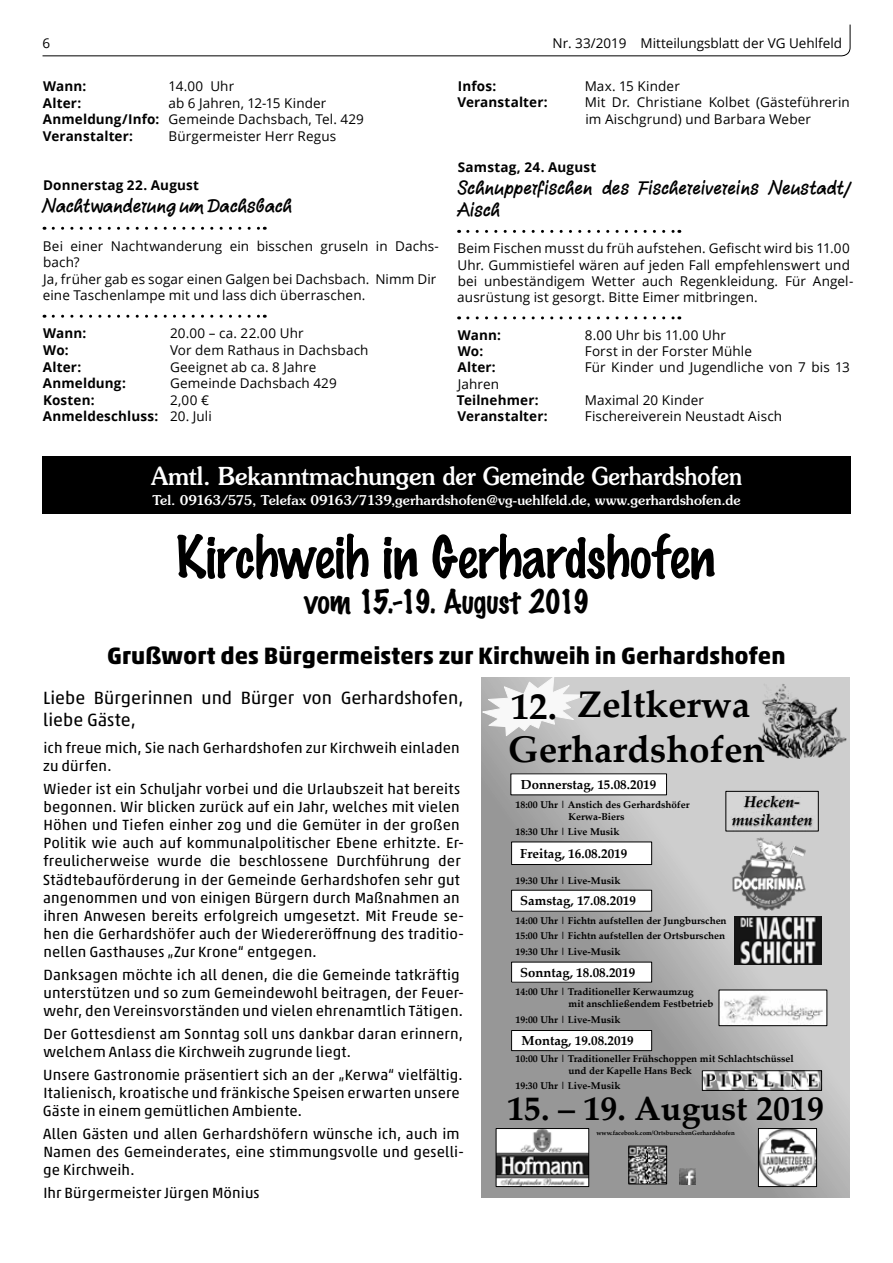
<style>
.page{position:relative;width:893px;height:1263px;background:#fff}
.page>*{position:absolute;margin:0;border:0;box-sizing:border-box;transform-origin:0 0}
.t1{font:100 52.5px "Marker Felt";letter-spacing:-.005em;color:#000}
.t2{font:700 37.05px/44.4px "Palatino Linotype";color:#000}
.t3{font:700 33.9px "Palatino Linotype";color:#000}
.t4{font:100 30px "Marker Felt";letter-spacing:-.015em;color:#000}
.t5{font:500 24.75px "Souvenir";color:#fff;scale:.95 1}
.t6{font:700 24px "Akko Pro";letter-spacing:.005em;color:#000}
.t7{font:18px/21.6px "Candy Sticks Solid";color:#000}
.t8{font:18px/21.8px "Akko Pro";color:#000}
.t9{font:italic 700 15.45px/18.5px "Palatino Linotype";color:#000;text-align:center}
.t10{font:15px/18.1px "Akko Pro";letter-spacing:.01em;color:#000}
.t11{font:13.5px/16.5px "Open Sans";letter-spacing:.01em;color:#000}
.t12{font:700 13.5px/16.5px "Open Sans";letter-spacing:.01em;color:#000;text-align:right}
.t13{font:500 13.5px "Souvenir";letter-spacing:.005em;color:#fff}
.t14{font:700 13.05px "Palatino Linotype";color:#000}
.t15{font:700 9.9px/11.9px "Palatino Linotype";color:#000}
.t16{font:700 6.15px "Palatino Linotype";color:#000}
.s1{font-weight:700}
.s2{font-weight:400}
</style>
<div class="page">
<svg style="left:42px;top:24px;width:809px;height:33px"></svg>
<svg style="left:53px;top:227px;width:212px;height:3px"></svg>
<svg style="left:53px;top:315px;width:212px;height:3px"></svg>
<svg style="left:468px;top:230px;width:212px;height:3px"></svg>
<svg style="left:468px;top:316px;width:212px;height:3px"></svg>
<div style="left:42px;top:456px;width:808px;height:58px;background:#000"></div>
<svg style="left:482px;top:677px;width:368px;height:521px"></svg>
<svg style="left:482px;top:677px;width:108px;height:60px"></svg>
<img style="left:680px;top:1169px;width:15px;height:15px">
<div style="left:726px;top:791px;width:92px;height:40px;background:#d6d6d6"></div>
<div style="left:726px;top:791px;width:92px;height:40px;border:1px solid #000"></div>
<img style="left:735px;top:788px;width:49px;height:18px">
<img style="left:784px;top:788px;width:26px;height:18px">
<img style="left:722px;top:806px;width:101px;height:34px">
<img style="left:734px;top:916px;width:88px;height:49px">
<img style="left:704px;top:1072px;width:116px;height:16px">
<div style="left:702px;top:1070px;width:120px;height:20px;border:1px solid #000"></div>
<div style="left:512px;top:1030px;width:140px;height:20px;background:#fff"></div>
<div style="left:511px;top:1030px;width:141px;height:21px;border:1px solid #000"></div>
<div style="left:511px;top:774px;width:155px;height:21px;background:#fff"></div>
<div style="left:512px;top:890px;width:140px;height:21px;background:#fff"></div>
<div style="left:512px;top:962px;width:140px;height:20px;background:#fff"></div>
<img style="left:631px;top:1148px;width:34px;height:34px">
<div style="left:629px;top:1146px;width:38px;height:38px;border:1px solid #000"></div>
<div style="left:512px;top:842px;width:140px;height:22px;background:#fff"></div>
<div style="left:511px;top:842px;width:141px;height:23px;border:1px solid #000"></div>
<img style="left:498px;top:1130px;width:89px;height:55px">
<div style="left:496px;top:1128px;width:93px;height:59px;border:1px solid #000"></div>
<img style="left:755px;top:683px;width:95px;height:75px">
<img style="left:729px;top:834px;width:82px;height:78px">
<img style="left:760px;top:1130px;width:55px;height:55px">
<div style="left:758px;top:1128px;width:59px;height:59px;border:1px solid #000"></div>
<img style="left:721px;top:992px;width:104px;height:32px">
<div style="left:719px;top:990px;width:108px;height:36px;border:1px solid #000"></div>
<p class="t11" style="left:43px;top:34px;width:9px">6</p>
<p class="t11" style="left:552px;top:34px;width:291px">Nr. 33/2019 Mitteilungsblatt der VG Uehlfeld</p>
<p class="t12" style="left:43px;top:78px;width:45px">Wann:</p>
<p class="t11" style="left:169px;top:78px;width:67px">14.00 Uhr</p>
<p class="t12" style="left:43px;top:94px;width:40px">Alter:</p>
<p class="t12" style="left:458px;top:78px;width:40px">Infos:</p>
<p class="t11" style="left:585px;top:78px;width:97px">Max. 15 Kinder</p>
<p class="t12" style="left:457px;top:94px;width:92px">Veranstalter:</p>
<p class="t11" style="left:585px;top:94px;width:267px">Mit Dr. Christiane Kolbet (Gästeführerin im Aischgrund) und Barbara Weber</p>
<p class="t12" style="left:458px;top:159px;width:140px">Samstag, 24. August</p>
<p class="t7" style="left:457px;top:176px;width:394px">Schnupperfischen des Fischereivereins Neustadt/<br>Aisch</p>
<p class="t11" style="left:457px;top:240px;width:398px">Beim Fischen musst du früh aufstehen. Gefischt wird bis 11.00<br>Uhr. Gummistiefel wären auf jeden Fall empfehlenswert und bei unbeständigem Wetter auch Regenkleidung. Für Angel&shy;ausrüstung ist gesorgt. Bitte Eimer mitbringen.</p>
<p class="t12" style="left:458px;top:326px;width:45px">Wann:</p>
<p class="t11" style="left:585px;top:326px;width:143px">8.00 Uhr bis 11.00 Uhr</p>
<p class="t12" style="left:458px;top:343px;width:27px">Wo:</p>
<p class="t11" style="left:585px;top:343px;width:169px">Forst in der Forster Mühle</p>
<p class="t12" style="left:457px;top:359px;width:40px">Alter:</p>
<p class="t11" style="left:585px;top:359px;width:267px">Für Kinder und Jugendliche von 7 bis 13</p>
<p class="t11" style="left:458px;top:375px;width:43px">Jahren</p>
<p class="t12" style="left:457px;top:391px;width:83px">Teilnehmer:</p>
<p class="t11" style="left:585px;top:391px;width:121px">Maximal 20 Kinder</p>
<p class="t12" style="left:457px;top:408px;width:92px">Veranstalter:</p>
<p class="t11" style="left:585px;top:408px;width:199px">Fischereiverein Neustadt Aisch</p>
<p class="t11" style="left:43px;top:94px;width:323px;text-indent:126px">ab 6 Jahren, 12-15 Kinder<br><span class="s1">Anmeldung/Info:</span> Gemeinde Dachsbach, Tel. 429<br><span class="s1">Veranstalter:</span></p>
<p class="t11" style="left:169px;top:127px;width:169px">Bürgermeister Herr Regus</p>
<p class="t12" style="left:43px;top:177px;width:158px">Donnerstag 22. August</p>
<p class="t7" style="left:42px;top:194px;width:252px">Nachtwanderung um Dachsbach</p>
<p class="t11" style="left:43px;top:237px;width:398px">Bei einer Nachtwanderung ein bisschen gruseln in Dachs&shy;bach?<br>Ja, früher gab es sogar einen Galgen bei Dachsbach. Nimm Dir eine Taschenlampe mit und lass dich überraschen.</p>
<p class="t12" style="left:43px;top:325px;width:45px">Wann:</p>
<p class="t11" style="left:170px;top:325px;width:135px">20.00 – ca. 22.00 Uhr</p>
<p class="t12" style="left:43px;top:341px;width:27px">Wo:</p>
<p class="t11" style="left:170px;top:341px;width:200px">Vor dem Rathaus in Dachsbach</p>
<p class="t12" style="left:43px;top:358px;width:40px">Alter:</p>
<p class="t11" style="left:170px;top:358px;width:148px">Geeignet ab ca. 8 Jahre</p>
<p class="t12" style="left:43px;top:374px;width:84px">Anmeldung:</p>
<p class="t11" style="left:170px;top:374px;width:168px">Gemeinde Dachsbach 429</p>
<p class="t12" style="left:43px;top:391px;width:53px">Kosten:</p>
<p class="t12" style="left:43px;top:391px;width:171px"><span class="s2">2,00 €<br></span>Anmeldeschluss: <span class="s2">20. Juli</span></p>
<h3 class="t5" style="left:151px;top:461px;width:623px">Amtl. Bekanntmachungen der Gemeinde Gerhardshofen</h3>
<p class="t13" style="left:152px;top:492px;width:590px">Tel. 09163/575, Telefax 09163/7139,gerhardshofen@vg-uehlfeld.de, www.gerhardshofen.de</p>
<h1 class="t1" style="left:176px;top:516px;width:541px">Kirchweih in Gerhardshofen</h1>
<h3 class="t4" style="left:304px;top:578px;width:287px">vom 15.-19. August 2019</h3>
<h3 class="t6" style="left:107px;top:641px;width:680px">Grußwort des Bürgermeisters zur Kirchweih in Gerhardshofen</h3>
<p class="t8" style="left:43px;top:687px;width:422px">Liebe Bürgerinnen und Bürger von Gerhardshofen, liebe Gäste,</p>
<p class="t10" style="left:43px;top:738px;width:418px">ich freue mich, Sie nach Gerhardshofen zur Kirchweih einladen zu dürfen.</p>
<p class="t10" style="left:43px;top:779px;width:423px">Wieder ist ein Schuljahr vorbei und die Urlaubszeit hat bereits begonnen. Wir blicken zurück auf ein Jahr, welches mit vielen Höhen und Tiefen einher zog und die Gemüter in der großen Politik wie auch auf kommunalpolitischer Ebene erhitzte. Er&shy;freulicherweise wurde die beschlossene Durchführung der Städtebauförderung in der Gemeinde Gerhardshofen sehr gut angenommen und von einigen Bürgern durch Maßnahmen an ihren Anwesen bereits erfolgreich umgesetzt. Mit Freude se&shy;hen die Gerhardshöfer auch der Wiedereröffnung des traditio&shy;nellen Gasthauses „Zur Krone“ entgegen.</p>
<p class="t10" style="left:43px;top:965px;width:422px">Danksagen möchte ich all denen, die die Gemeinde tatkräftig unterstützen und so zum Gemeindewohl beitragen, der Feuer&shy;wehr, den Vereinsvorständen und vielen ehrenamtlich Tätigen.</p>
<p class="t10" style="left:43px;top:1024px;width:421px">Der Gottesdienst am Sonntag soll uns dankbar daran erinnern, welchem Anlass die Kirchweih zugrunde liegt.</p>
<p class="t10" style="left:43px;top:1065px;width:421px">Unsere Gastronomie präsentiert sich an der „Kerwa“ vielfältig.<br>Italienisch, kroatische und fränkische Speisen erwarten unsere<br>Gäste in einem gemütlichen Ambiente.</p>
<p class="t10" style="left:43px;top:1124px;width:422px">Allen Gästen und allen Gerhardshöfern wünsche ich, auch im<br>Namen des Gemeinderates, eine stimmungsvolle und geselli&shy;ge Kirchweih.</p>
<p class="t10" style="left:43px;top:1183px;width:218px">Ihr Bürgermeister Jürgen Mönius</p>
<h2 class="t2" style="left:508px;top:681px;width:259px;text-indent:70px">Zeltkerwa<br>Gerhardshofen</h2>
<h2 class="t2" style="left:511px;top:683px;width:48px">12.</h2>
<p class="t14" style="left:521px;top:775px;width:137px">Donnerstag, 15.08.2019</p>
<p class="t9" style="left:732px;top:792px;width:82px">Hecken&shy;musikanten</p>
<p class="t15" style="left:569px;top:799px;width:123px;text-indent:-53px">18:00 Uhr | Anstich des Gerhardshöfer<br>Kerwa-Biers</p>
<p class="t15" style="left:516px;top:826px;width:105px">18:30 Uhr | Live Musik</p>
<p class="t14" style="left:520px;top:844px;width:109px">Freitag, 16.08.2019</p>
<p class="t15" style="left:516px;top:874px;width:106px">19:30 Uhr | Live-Musik</p>
<p class="t15" style="left:516px;top:912px;width:213px;line-height:15.6px">14:00 Uhr | Fichtn aufstellen der Jungburschen<br>15:00 Uhr | Fichtn aufstellen der Ortsburschen<br>19:30 Uhr | Live-Musik</p>
<p class="t15" style="left:569px;top:985px;width:146px;text-indent:-53px">14:00 Uhr | Traditioneller Kerwaumzug<br>mit anschließendem Festbetrieb</p>
<p class="t15" style="left:516px;top:1014px;width:106px">19:00 Uhr | Live-Musik</p>
<p class="t15" style="left:569px;top:1053px;width:227px;text-indent:-53px">10:00 Uhr | Traditioneller Frühschoppen mit Schlachtschüssel und der Kapelle Hans Beck</p>
<p class="t15" style="left:516px;top:1079px;width:106px">19:30 Uhr | Live-Musik</p>
<p class="t14" style="left:520px;top:891px;width:117px">Samstag, 17.08.2019</p>
<p class="t14" style="left:520px;top:963px;width:117px">Sonntag, 18.08.2019</p>
<p class="t14" style="left:522px;top:1031px;width:114px">Montag, 19.08.2019</p>
<h3 class="t3" style="left:507px;top:1084px;width:318px">15. – 19. August 2019</h3>
<p class="t16" style="left:596px;top:1128px;width:140px">www.facebook.com/OrtsburschenGerhardshofen</p>
</div>
